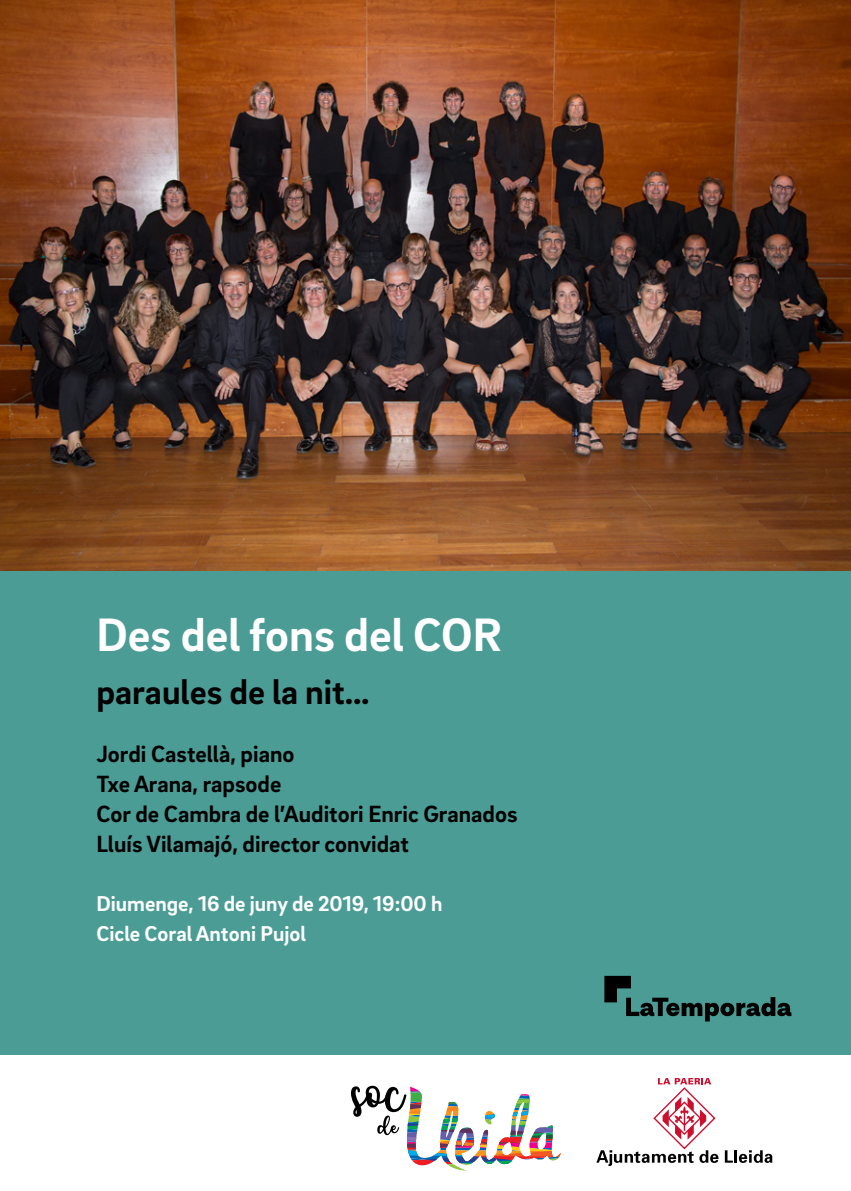
<style>
.page{position:relative;width:851px;height:1191px;background:#fff}
.page>*{position:absolute;margin:0;border:0;box-sizing:border-box;transform-origin:0 0}
.Estilo_de_párrafo_2{font:700 48px "Brix Sans";color:#fff}
.Estilo_de_párrafo_2-2{font:700 36px "Brix Sans";color:#000}
.Estilo_de_párrafo_1{font:700 24px "Brix Sans";color:#000}
.Estilo_de_párrafo_1-2{font:700 22px "Brix Sans";color:#fff}
</style>
<div class="page">
<div style="left:0;top:542px;width:850px;height:596px;background:#4a9c95"></div>
<div style="left:0;top:1055px;width:850px;height:136px;background:#fff"></div>
<img style="left:0;top:0;width:850px;height:570px">
<svg style="left:351px;top:1085px;width:210px;height:86px"></svg>
<svg style="left:596px;top:1078px;width:122px;height:88px"></svg>
<svg style="left:724px;top:1150px;width:48px;height:12px"></svg>
<svg style="left:604px;top:975px;width:187px;height:46px"></svg>
<p class="Estilo_de_párrafo_2" style="left:96px;top:603px;width:407px">Des del fons del COR</p>
<p class="Estilo_de_párrafo_2-2" style="left:96px;top:668px;width:275px">paraules de la nit…</p>
<p class="Estilo_de_párrafo_1" style="left:96px;top:738px;width:199px">Jordi Castellà, piano</p>
<p class="Estilo_de_párrafo_1" style="left:96px;top:768px;width:186px">Txe Arana, rapsode</p>
<p class="Estilo_de_párrafo_1" style="left:96px;top:798px;width:422px">Cor de Cambra de l’Auditori Enric Granados</p>
<p class="Estilo_de_párrafo_1" style="left:96px;top:827px;width:314px">Lluís Vilamajó, director convidat</p>
<p class="Estilo_de_párrafo_1-2" style="left:96px;top:889px;width:347px">Diumenge, 16 de juny de 2019, 19:00 h</p>
<p class="Estilo_de_párrafo_1-2" style="left:96px;top:918px;width:211px">Cicle Coral Antoni Pujol</p>
</div>
